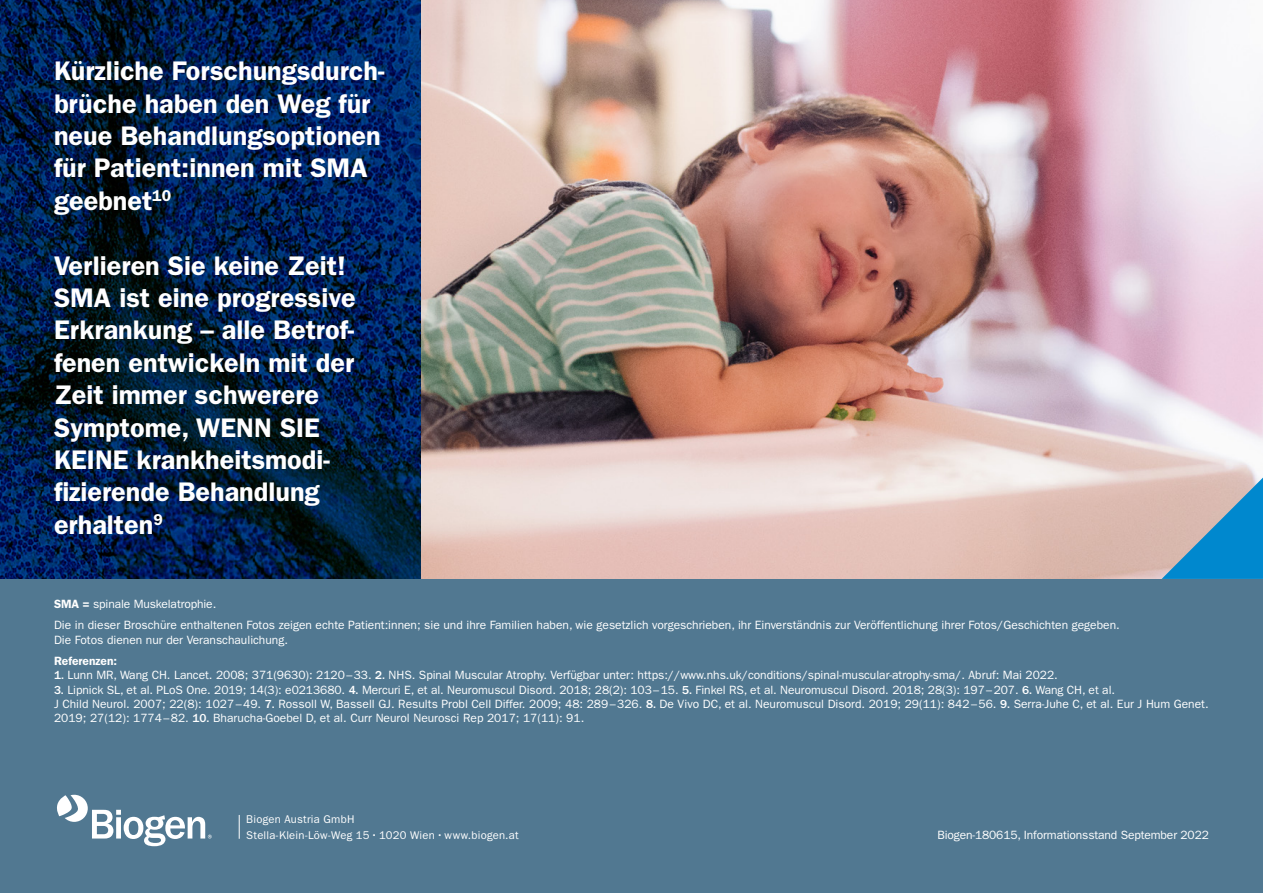
<style>
.page{position:relative;width:1263px;height:893px;background:#517891}
.page>*{position:absolute;margin:0;border:0;box-sizing:border-box;transform-origin:0 0}
.t1{font:600 27px/32.4px "ITC Franklin Gothic Std";color:#fff}
.t2{font:12px/14.4px "ITC Franklin Gothic Std";color:#fff}
.t3{font:600 12px "ITC Franklin Gothic Std";color:#fff}
.t4{font:11.25px/16px "Franklin Gothic LT Pro";letter-spacing:.02em;color:#fff}
.s1{font-weight:600}
.s2{font-weight:500}
</style>
<div class="page">
<img style="left:421px;top:0;width:842px;height:579px">
<svg style="left:0;top:0;width:421px;height:579px;background:#001d45"></svg>
<svg style="left:1162px;top:478px;width:101px;height:101px;background:#6ba0bf"></svg>
<svg style="left:57px;top:795px;width:155px;height:51px"></svg>
<svg style="left:239px;top:815px;width:1px;height:24px"></svg>
<p class="t1" style="left:54px;top:55px;width:332px">Kürzliche Forschungsdurch&shy;brüche haben den Weg für neue Behandlungsoptionen für Patient:innen mit SMA geebnet<sup>10</sup></p>
<p class="t1" style="left:54px;top:249px;width:303px">Verlieren Sie keine Zeit!<br>SMA ist eine progressive<br>Erkrankung – alle Betrof&shy;fenen entwickeln mit der<br>Zeit immer schwerere<br>Symptome, WENN SIE<br>KEINE krankheitsmodi&shy;fizierende Behandlung erhalten<sup>9</sup></p>
<p class="t2" style="left:54px;top:597px;width:164px"><span class="s1">SMA =</span> spinale Muskelatrophie.</p>
<p class="t2" style="left:54px;top:618px;width:1067px">Die in dieser Broschüre enthaltenen Fotos zeigen echte Patient:innen; sie und ihre Familien haben, wie gesetzlich vorgeschrieben, ihr Einverständnis zur Veröffentlichung ihrer Fotos/Geschichten gegeben.<br>Die Fotos dienen nur der Veranschaulichung.</p>
<p class="t3" style="left:54px;top:654px;width:65px">Referenzen:</p>
<p class="t2" style="left:54px;top:668px;width:1005px"><span class="s2">1.</span> Lunn MR, Wang CH. Lancet. 2008; 371(9630): 2120–33. <span class="s2">2.</span> NHS. Spinal Muscular Atrophy. Verfügbar unter: https://www.nhs.uk/conditions/spinal-muscular-atrophy-sma/. Abruf: Mai 2022.</p>
<p class="t2" style="left:54px;top:682px;width:1156px"><span class="s2">3.</span> Lipnick SL, et al. PLoS One. 2019; 14(3): e0213680. <span class="s2">4.</span> Mercuri E, et al. Neuromuscul Disord. 2018; 28(2): 103–15. <span class="s2">5.</span> Finkel RS, et al. Neuromuscul Disord. 2018; 28(3): 197–207. <span class="s2">6.</span> Wang CH, et al.<br>J Child Neurol. 2007; 22(8): 1027–49. <span class="s2">7.</span> Rossoll W, Bassell GJ. Results Probl Cell Differ. 2009; 48: 289–326. <span class="s2">8.</span> De Vivo DC, et al. Neuromuscul Disord. 2019; 29(11): 842–56. <span class="s2">9.</span> Serra-Juhe C, et al. Eur J Hum Genet.<br>2019; 27(12): 1774–82. <span class="s2">10.</span> Bharucha-Goebel D, et al. Curr Neurol Neurosci Rep 2017; 17(11): 91.</p>
<p class="t4" style="left:246px;top:811px;width:274px">Biogen Austria GmbH<br>Stella-Klein-Löw-Weg 15 • 1020 Wien • www.biogen.at</p>
<p class="t2" style="left:937px;top:828px;width:273px">Biogen-180615, Informationsstand September 2022</p>
</div>
